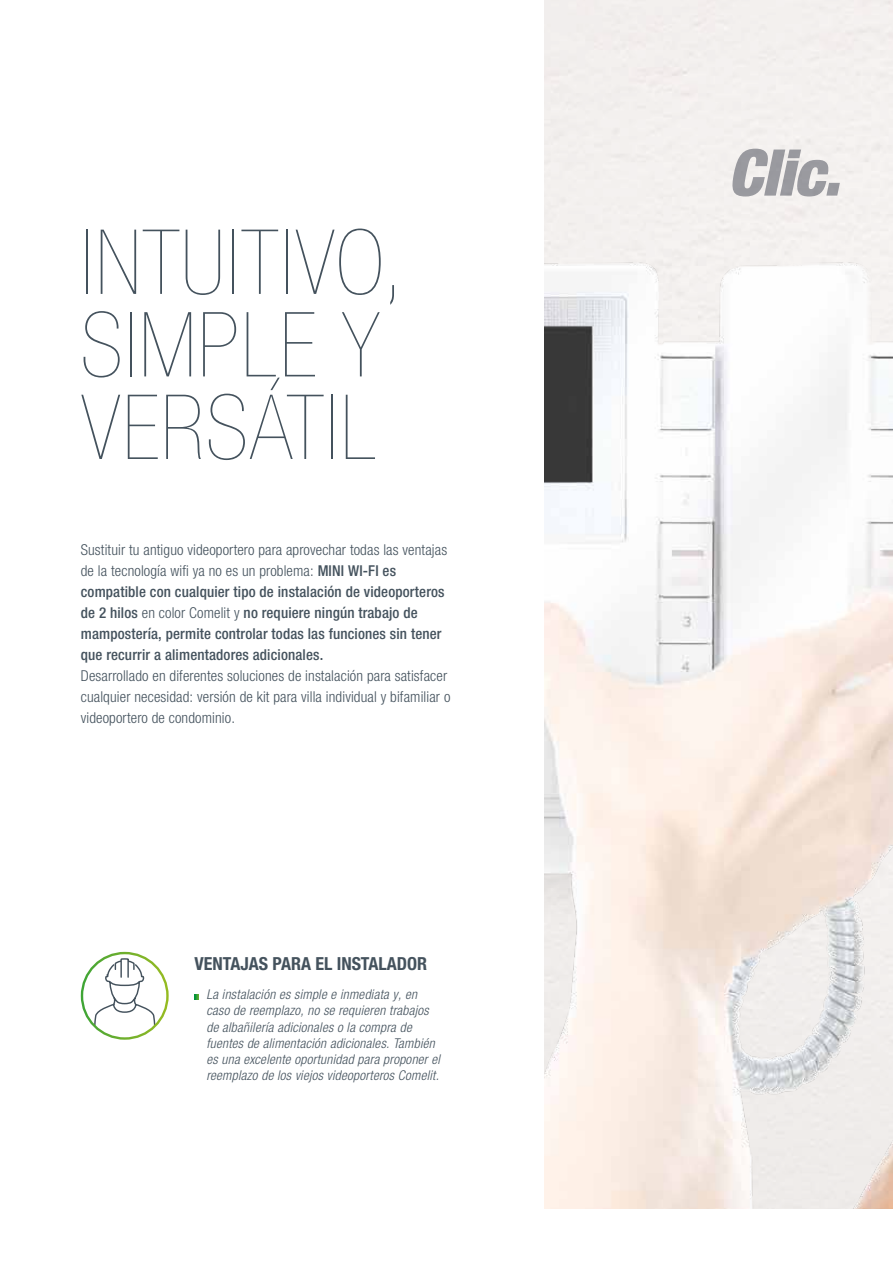
<style>
.page{position:relative;width:893px;height:1263px;background:#fff}
.page>*{position:absolute;margin:0;border:0;box-sizing:border-box;transform-origin:0 0}
.t1{font:200 condensed 90px/82.5px "Helvetica Neue LTW1 G";letter-spacing:.02em;color:#44525d}
.t2{font:italic 900 condensed 64.5px "Helvetica Neue LTW1 G";color:#a1a3aa}
.t3{font:700 condensed 18px "Helvetica Neue LTW1 G";color:#44525d}
.t4{font:500 condensed 15px/21px "Helvetica Neue LTW1 G";letter-spacing:.01em;color:#44525d}
.t5{font:300 condensed 15px/21px "Helvetica Neue LTW1 G";letter-spacing:.01em;color:#44525d}
.t6{font:italic 300 condensed 13.5px/16.2px "Helvetica Neue LTW1 G";letter-spacing:.02em;color:#44525d}
.s1{font-weight:300}
</style>
<div class="page">
<img style="left:544px;top:0;width:349px;height:1209px">
<svg style="left:93px;top:957px;width:63px;height:70px"></svg>
<div style="left:81px;top:952px;width:88px;height:88px;border:2px solid #fff;border-radius:50%"></div>
<svg style="left:194px;top:995px;width:5px;height:4px"></svg>
<h1 class="t1" style="left:81px;top:222px;width:325px">INTUITIVO,<br>SIMPLE Y<br>VERSÁTIL</h1>
<p class="t4" style="left:81px;top:539px;width:368px"><span class="s1">Sustituir tu antiguo videoportero para aprovechar todas las ventajas de la tecnología wifi ya no es un problema:</span> MINI WI-FI es compatible con cualquier tipo de instalación de videoporteros de 2 hilos <span class="s1">en color Comelit y</span> no requiere ningún trabajo de mampostería, permite controlar todas las funciones sin tener que recurrir a alimentadores adicionales.</p>
<p class="t5" style="left:81px;top:665px;width:371px">Desarrollado en diferentes soluciones de instalación para satisfacer cualquier necesidad: versión de kit para villa individual y bifamiliar o videoportero de condominio.</p>
<p class="t3" style="left:194px;top:953px;width:234px">VENTAJAS PARA EL INSTALADOR</p>
<p class="t6" style="left:206px;top:986px;width:235px">La instalación es simple e inmediata y, en caso de reemplazo, no se requieren trabajos de albañilería adicionales o la compra de fuentes de alimentación adicionales. También es una excelente oportunidad para proponer el reemplazo de los viejos videoporteros Comelit.</p>
<h2 class="t2" style="left:728px;top:134px;width:114px">Clic.</h2>
</div>
